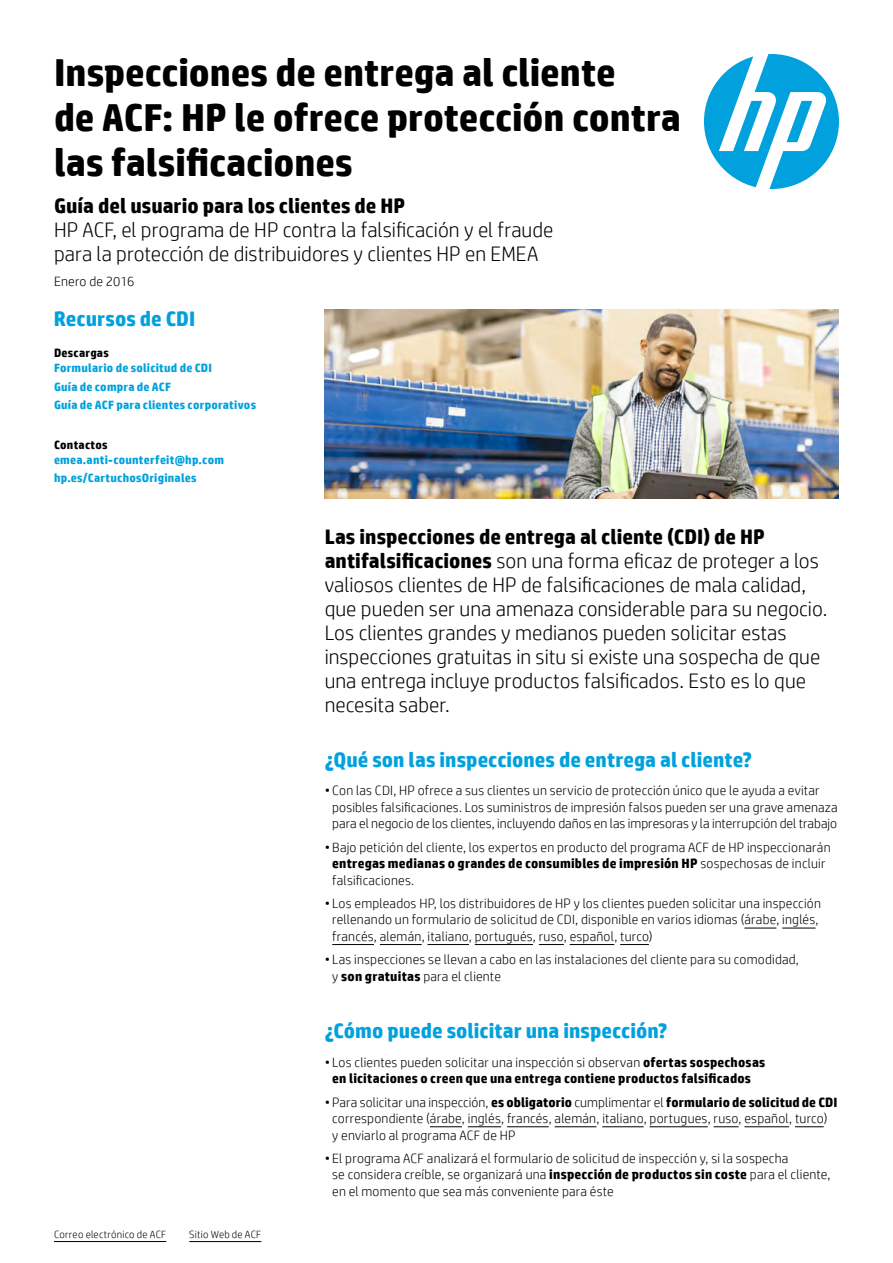
<style>
.page{position:relative;width:893px;height:1263px;background:#fff}
.page>*{position:absolute;margin:0;border:0;box-sizing:border-box;transform-origin:0 0}
.t1{font:700 39px/45px "HP Simplified";color:#000}
.t2{font:300 21px/24px "HP Simplified";color:#000}
.t3{font:700 21px "HP Simplified";color:#00a1dd}
.t4{font:700 21px "HP Simplified";color:#000}
.t5{font:300 13.5px/16.5px "HP Simplified";letter-spacing:.015em;color:#000}
.t6{font:700 13.5px/16.5px "HP Simplified";letter-spacing:.015em;color:#000;text-align:center}
.t7{font:700 12px/18.1px "HP Simplified";letter-spacing:.02em;color:#00a1dd}
.t8{font:700 12px "HP Simplified";letter-spacing:.02em;color:#000}
.t9{font:300 10.5px "HP Simplified";letter-spacing:.025em;color:#000}
.s1{font-weight:700}
.s2{font-weight:300}
</style>
<div class="page">
<hr style="left:54px;top:1241px;width:112px;height:1px;background:#000">
<hr style="left:189px;top:1241px;width:72px;height:1px;background:#000">
<svg style="left:704px;top:54px;width:135px;height:135px"></svg>
<hr style="left:744px;top:928px;width:32px;height:1px;background:#000">
<hr style="left:782px;top:928px;width:34px;height:1px;background:#000">
<hr style="left:332px;top:944px;width:42px;height:1px;background:#000">
<hr style="left:380px;top:944px;width:42px;height:1px;background:#000">
<hr style="left:427px;top:944px;width:42px;height:1px;background:#000">
<hr style="left:475px;top:944px;width:58px;height:1px;background:#000">
<svg style="left:539px;top:944px;width:25px;height:1px"></svg>
<hr style="left:570px;top:944px;width:44px;height:1px;background:#000">
<svg style="left:620px;top:944px;width:29px;height:1px"></svg>
<hr style="left:430px;top:1126px;width:32px;height:1px;background:#000">
<hr style="left:468px;top:1126px;width:33px;height:1px;background:#000">
<hr style="left:507px;top:1126px;width:42px;height:1px;background:#000">
<hr style="left:555px;top:1126px;width:41px;height:1px;background:#000">
<hr style="left:602px;top:1126px;width:42px;height:1px;background:#000">
<hr style="left:650px;top:1126px;width:58px;height:1px;background:#000">
<svg style="left:714px;top:1126px;width:25px;height:1px"></svg>
<hr style="left:744px;top:1126px;width:45px;height:1px;background:#000">
<svg style="left:795px;top:1126px;width:29px;height:1px"></svg>
<img style="left:325px;top:309px;width:514px;height:189px">
<h1 class="t1" style="left:54px;top:50px;width:628px">Inspecciones de entrega al cliente<br>de ACF: HP le ofrece protección contra las falsificaciones</h1>
<h2 class="t4" style="left:54px;top:192px;width:353px">Guía del usuario para los clientes de HP</h2>
<h2 class="t2" style="left:54px;top:217px;width:501px">HP ACF, el programa de HP contra la falsificación y el fraude para la protección de distribuidores y clientes HP en EMEA</h2>
<p class="t5" style="left:54px;top:273px;width:82px">Enero de 2016</p>
<h2 class="t3" style="left:54px;top:305px;width:143px">Recursos de CDI</h2>
<p class="t8" style="left:54px;top:345px;width:56px">Descargas</p>
<p class="t7" style="left:54px;top:359px;width:204px">Formulario de solicitud de CDI<br>Guía de compra de ACF<br>Guía de ACF para clientes corporativos</p>
<p class="t8" style="left:54px;top:437px;width:55px">Contactos</p>
<p class="t7" style="left:54px;top:451px;width:171px">emea.anti-counterfeit@hp.com hp.es/CartuchosOriginales</p>
<p class="t9" style="left:54px;top:1227px;width:114px">Correo electrónico de ACF</p>
<p class="t9" style="left:189px;top:1227px;width:74px">Sitio Web de ACF</p>
<p class="t2" style="left:325px;top:524px;width:504px"><span class="s1">Las inspecciones de entrega al cliente (CDI) de HP antifalsificaciones</span> son una forma eficaz de proteger a los valiosos clientes de HP de falsificaciones de mala calidad, que pueden ser una amenaza considerable para su negocio.<br>Los clientes grandes y medianos pueden solicitar estas inspecciones gratuitas in situ si existe una sospecha de que una entrega incluye productos falsificados. Esto es lo que necesita saber.</p>
<h2 class="t3" style="left:325px;top:746px;width:429px">¿Qué son las inspecciones de entrega al cliente?</h2>
<p class="t5" style="left:332px;top:782px;width:507px;text-indent:-8px">• Con las CDI, HP ofrece a sus clientes un servicio de protección único que le ayuda a evitar posibles falsificaciones. Los suministros de impresión falsos pueden ser una grave amenaza para el negocio de los clientes, incluyendo daños en las impresoras y la interrupción del trabajo</p>
<p class="t5" style="left:332px;top:838px;width:500px;text-indent:-8px">• Bajo petición del cliente, los expertos en producto del programa ACF de HP inspeccionarán <span class="s1">entregas medianas o grandes de consumibles de impresión HP</span> sospechosas de incluir falsificaciones.</p>
<p class="t5" style="left:332px;top:894px;width:490px;text-indent:-8px">• Los empleados HP, los distribuidores de HP y los clientes pueden solicitar una inspección rellenando un formulario de solicitud de CDI, disponible en varios idiomas (árabe, inglés, francés, alemán, italiano, portugués, ruso, español, turco)</p>
<p class="t5" style="left:332px;top:951px;width:468px;text-indent:-8px">• Las inspecciones se llevan a cabo en las instalaciones del cliente para su comodidad, y <span class="s1">son gratuitas</span> para el cliente</p>
<h2 class="t3" style="left:325px;top:1017px;width:344px">¿Cómo puede solicitar una inspección?</h2>
<p class="t6" style="left:325px;top:1054px;width:442px"><span class="s2">• Los clientes pueden solicitar una inspección si observan</span> ofertas sospechosas en licitaciones o creen que una entrega contiene productos falsificados</p>
<p class="t5" style="left:332px;top:1093px;width:507px;text-indent:-8px">• Para solicitar una inspección, <span class="s1">es obligatorio</span> cumplimentar el <span class="s1">formulario de solicitud de CDI </span>correspondiente (árabe, inglés, francés, alemán, italiano, portugues, ruso, español, turco)<br>y enviarlo al programa ACF de HP</p>
<p class="t5" style="left:332px;top:1149px;width:500px;text-indent:-8px">• El programa ACF analizará el formulario de solicitud de inspección y, si la sospecha<br>se considera creíble, se organizará una <span class="s1">inspección de productos sin coste</span> para el cliente, en el momento que sea más conveniente para éste</p>
</div>
